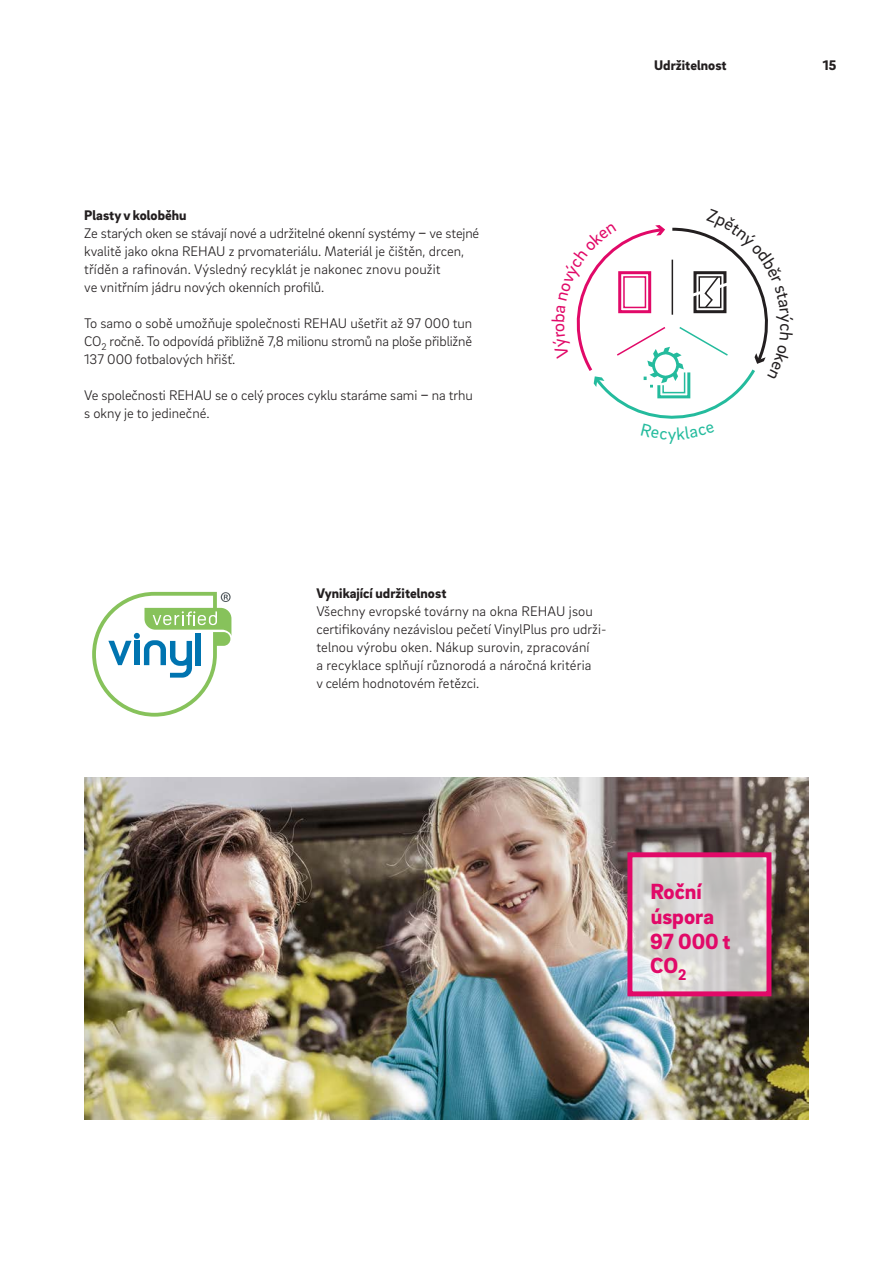
<style>
.page{position:relative;width:893px;height:1263px;background:#fff}
.page>*{position:absolute;margin:0;border:0;box-sizing:border-box;transform-origin:0 0}
._50__EC_headline_-_1{font:900 22.5px/24.8px "Brix Sans";color:#e10968}
.t1{font:18px "Brix Sans";color:#24bb9d}
._16__Body_text_-_9_5{font:300 14.25px/18px "Brix Sans";color:#231f20}
._14__Body_subline{font:900 14.25px "Brix Sans";color:#231f20}
.MP__Live_column_titl{font:900 14.25px "Brix Sans";color:#231f20}
.MP__Page_numbers_-_9{font:900 14.25px "Brix Sans";color:#231f20}
.s1{font-weight:400}
</style>
<div class="page">
<img style="left:84px;top:778px;width:725px;height:342px">
<svg style="left:92px;top:592px;width:139px;height:125px"></svg>
<svg style="left:633px;top:858px;width:132px;height:132px;background:#d3d1cf"></svg>
<div style="left:627px;top:852px;width:144px;height:144px;border:5px solid #e10968"></div>
<svg style="left:576px;top:225px;width:192px;height:194px"></svg>
<p class="_14__Body_subline" style="left:84px;top:205px;width:104px">Plasty v koloběhu</p>
<p class="_16__Body_text_-_9_5" style="left:84px;top:223px;width:397px">Ze starých oken se stávají nové a udržitelné okenní systémy <span class="s1">–</span> ve stejné kvalitě jako okna REHAU z prvomateriálu. Materiál je čištěn, drcen, tříděn a rafinován. Výsledný recyklát je nakonec znovu použit<br>ve vnitřním jádru nových okenních profilů.</p>
<p class="_16__Body_text_-_9_5" style="left:84px;top:313px;width:390px;text-align:justify">To samo o sobě umožňuje společnosti REHAU ušetřit až 97 000 tun CO<sub>2</sub> ročně. To odpovídá přibližně 7,8 milionu stromů na ploše přibližně 137 000 fotbalových hřišť.</p>
<p class="_16__Body_text_-_9_5" style="left:84px;top:385px;width:390px">Ve společnosti REHAU se o celý proces cyklu staráme sami <span class="s1">–</span> na trhu s okny je to jedinečné.</p>
<p class="MP__Live_column_titl" style="left:654px;top:56px;width:74px">Udržitelnost</p>
<p class="MP__Page_numbers_-_9" style="left:823px;top:56px;width:15px">15</p>
<p class="t1" style="left:668px;top:422px;width:10px">y</p>
<p class="_14__Body_subline" style="left:316px;top:583px;width:132px">Vynikající udržitelnost</p>
<p class="_16__Body_text_-_9_5" style="left:316px;top:601px;width:292px">Všechny evropské továrny na okna REHAU jsou certifikovány nezávislou pečetí VinylPlus pro udrži&shy;telnou výrobu oken. Nákup surovin, zpracování<br>a recyklace splňují různorodá a náročná kritéria<br>v celém hodnotovém řetězci.</p>
<p class="_50__EC_headline_-_1" style="left:650px;top:878px;width:82px">Roční úspora<br>97 000 t<br>CO<sub>2</sub></p>
</div>
